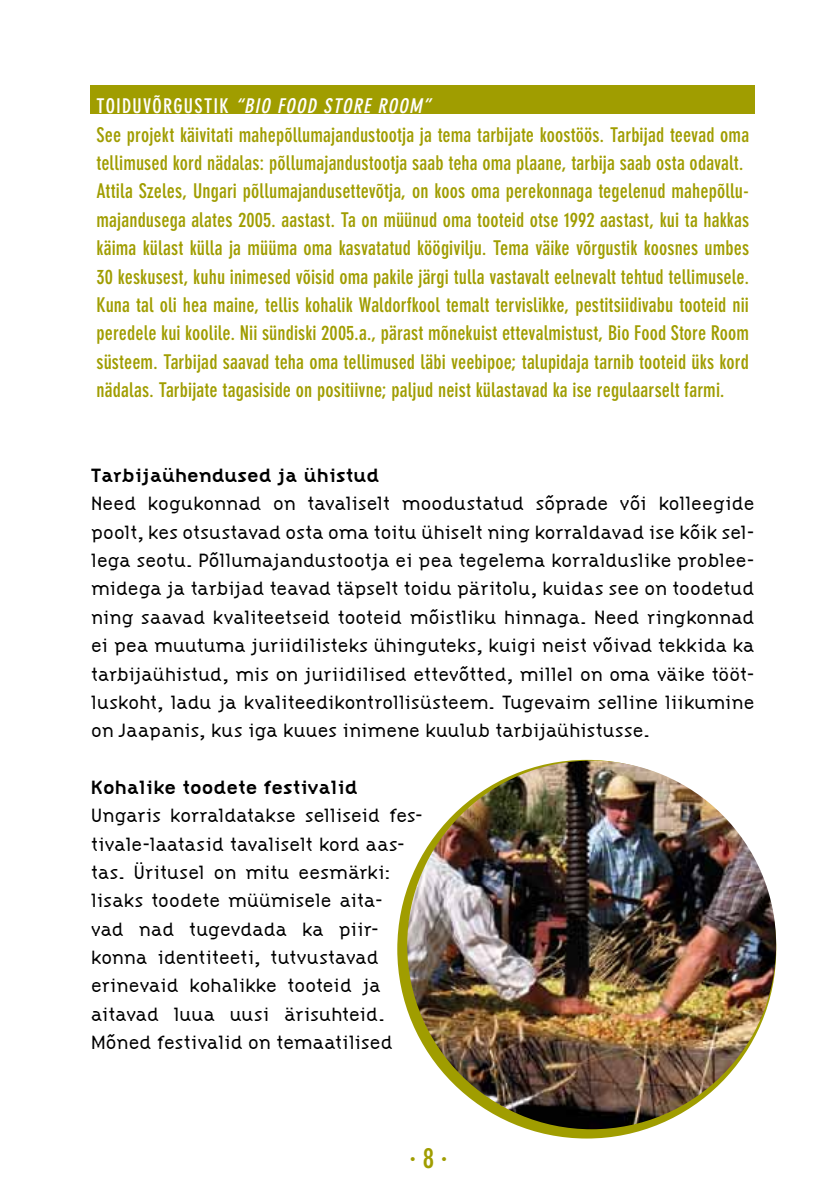
<style>
.page{position:relative;width:840px;height:1191px;background:#fff}
.page>*{position:absolute;margin:0;border:0;box-sizing:border-box;transform-origin:0 0}
.t1{font:700 condensed 28px "DIN Neuzeit Grotesk";color:#a09d00}
.t2{font:700 condensed 20px/28.4px "DIN Neuzeit Grotesk";letter-spacing:.005em;color:#a09d00}
.t3{font:300 20px/28.4px "Citizen";letter-spacing:-.04em;color:#000;text-align:justify}
.t4{font:700 20px "Citizen";color:#000}
.s1{color:#fff}
.s2{font-style:italic;color:#fff}
</style>
<div class="page">
<div style="left:397px;top:760px;width:378px;height:378px;background:#a09d00;border-radius:50%"></div>
<img style="left:407px;top:760px;width:368px;height:369px;border-radius:184px">
<div style="left:91px;top:85px;width:663px;height:28px;background:#a09d00"></div>
<p class="t2" style="left:96px;top:92px;width:654px"><span class="s1">Toiduvõrg ustik</span> <span class="s2">“BIO FOOD STORE ROOM”<br></span>See projekt käivitati mahepõllumajandustootja ja tema tarbijate koostöös. Tarbijad teevad oma tellimused kord nädalas: põllumajandustootja saab teha oma plaane, tarbija saab osta odavalt.<br>Attila Szeles, Ungari põllumajandusettevõtja, on koos oma perekonnaga tegelenud mahepõllu&shy;majandusega alates 2005. aastast. Ta on müünud oma tooteid otse 1992 aastast, kui ta hakkas käima külast külla ja müüma oma kasvatatud köögivilju. Tema väike võrgustik koosnes umbes 30 keskusest, kuhu inimesed võisid oma pakile järgi tulla vastavalt eelnevalt tehtud tellimusele.<br>Kuna tal oli hea maine, tellis kohalik Waldorfkool temalt tervislikke, pestitsiidivabu tooteid nii peredele kui koolile. Nii sündiski 2005.a., pärast mõnekuist ettevalmistust, Bio Food Store Room süsteem. Tarbijad saavad teha oma tellimused läbi veebipoe; talupidaja tarnib tooteid üks kord nädalas. Tarbijate tagasiside on positiivne; paljud neist külastavad ka ise regulaarselt farmi.</p>
<p class="t4" style="left:91px;top:463px;width:290px">Tarbijaühendused ja ühistud</p>
<p class="t3" style="left:91px;top:489px;width:665px">Need kogukonnad on tavaliselt moodustatud sõprade või kolleegide poolt, kes otsustavad osta oma toitu ühiselt ning korraldavad ise kõik sel&shy;lega seotu. Põllumajandustootja ei pea tegelema korralduslike problee&shy;midega ja tarbijad teavad täpselt toidu päritolu, kuidas see on toodetud ning saavad kvaliteetseid tooteid mõistliku hinnaga. Need ringkonnad ei pea muutuma juriidilisteks ühinguteks, kuigi neist võivad tekkida ka tarbijaühistud, mis on juriidilised ettevõtted, millel on oma väike tööt&shy;luskoht, ladu ja kvaliteedikontrollisüsteem. Tugevaim selline liikumine on Jaapanis, kus iga kuues inimene kuulub tarbijaühistusse.</p>
<p class="t4" style="left:91px;top:775px;width:268px">Kohalike toodete festivalid</p>
<p class="t3" style="left:91px;top:801px;width:333px;text-align:left">Ungaris korraldatakse selliseid fes&shy;tivale-laatasid tavaliselt kord aas&shy;tas. Üritusel on mitu eesmärki: lisaks toodete müümisele aita-<br>vad nad tugevdada ka piir&shy;konna identiteeti, tutvustavad erinevaid kohalikke tooteid ja aitavad luua uusi ärisuhteid.<br>Mõned festivalid on temaatilised</p>
<h1 class="t1" style="left:409px;top:1142px;width:40px">· 8 ·</h1>
</div>
